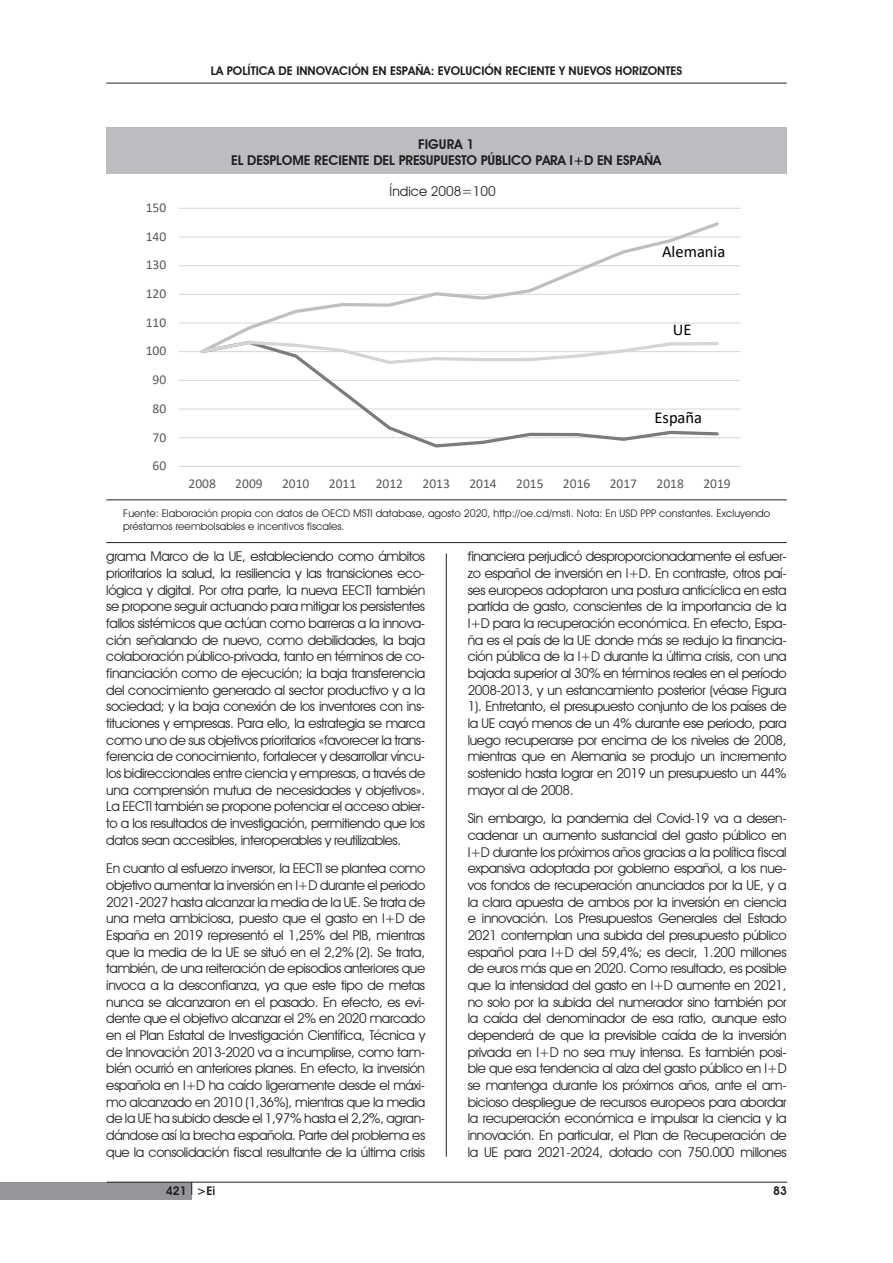
<style>
.page{position:relative;width:893px;height:1263px;background:#fff}
.page>*{position:absolute;margin:0;border:0;box-sizing:border-box;transform-origin:0 0}
.t1{font:16.5px "Times New Roman";color:#000}
.t2{font:16.5px "Calibri";color:#000}
.t3{font:15px "Times New Roman";color:#000}
.General{font:13.5px/16.6px "Avant Garde IT Cby BT";letter-spacing:-.03em;color:#231f20;text-align:justify}
.t4{font:13.5px "Calibri";color:#595959}
.t5{font:600 13.5px "Avant Garde IT Cby BT";letter-spacing:-.01em;color:#231f20}
.General-2{font:13.5px "Avant Garde IT Cby BT";color:#231f20}
.t6{font:600 12px "Avant Garde IT Cby BT";color:#231f20}
.Texto_debajo_de_tabl{font:10.5px/12.6px "Avant Garde IT Cby BT";color:#231f20}
</style>
<div class="page">
<div style="left:0;top:1182px;width:192px;height:17px;background:#939598"></div>
<svg style="left:191px;top:1183px;width:1px;height:12px"></svg>
<hr style="left:107px;top:1182px;width:680px;height:1px;background:#231f20">
<hr style="left:446px;top:553px;width:1px;height:604px;background:#231f20">
<hr style="left:106px;top:83px;width:681px;height:1px;background:#231f20">
<div style="left:106px;top:128px;width:680px;height:46px;background:#bcbdc0"></div>
<svg style="left:179px;top:208px;width:562px;height:259px"></svg>
<hr style="left:106px;top:500px;width:681px;height:1px;background:#231f20">
<hr style="left:106px;top:542px;width:681px;height:1px;background:#231f20">
<p class="t1" style="left:128px;top:49px;width:639px">UE cayó menos de un 4% durante ese periodo, para luego recuperarse por encima de los niveles</p>
<p class="t6" style="left:211px;top:64px;width:473px">LA POLÍTICA DE INNOVACIÓN EN ESPAÑA: EVOLUCIÓN RECIENTE Y NUEVOS HORIZONTES</p>
<p class="t5" style="left:418px;top:136px;width:57px">FIGURA 1</p>
<p class="t5" style="left:231px;top:152px;width:432px">EL DESPLOME RECIENTE DEL PRESUPUESTO PÚBLICO PARA I+D EN ESPAÑA</p>
<p class="t3" style="left:395px;top:153px;width:104px">Índice 2007=100</p>
<p class="t4" style="left:146px;top:198px;width:22px">150</p>
<p class="t4" style="left:146px;top:227px;width:22px">140</p>
<p class="t4" style="left:146px;top:256px;width:22px">130</p>
<p class="t4" style="left:146px;top:284px;width:22px">120</p>
<p class="t4" style="left:146px;top:313px;width:22px">110</p>
<p class="t4" style="left:146px;top:342px;width:22px">100</p>
<p class="t4" style="left:153px;top:370px;width:15px">90</p>
<p class="t4" style="left:153px;top:399px;width:15px">80</p>
<p class="t4" style="left:153px;top:428px;width:15px">70</p>
<p class="t4" style="left:153px;top:456px;width:15px">60</p>
<p class="General-2" style="left:390px;top:182px;width:108px">Índice 2008=100</p>
<p class="t2" style="left:662px;top:240px;width:65px">Alemania</p>
<p class="t2" style="left:673px;top:318px;width:20px">UE</p>
<p class="t2" style="left:654px;top:406px;width:49px">España</p>
<p class="t4" style="left:188px;top:474px;width:29px">2008</p>
<p class="t4" style="left:235px;top:474px;width:29px">2009</p>
<p class="t4" style="left:282px;top:474px;width:29px">2010</p>
<p class="t4" style="left:329px;top:474px;width:29px">2011</p>
<p class="t4" style="left:376px;top:474px;width:29px">2012</p>
<p class="t4" style="left:423px;top:474px;width:29px">2013</p>
<p class="t4" style="left:469px;top:474px;width:29px">2014</p>
<p class="t4" style="left:516px;top:474px;width:29px">2015</p>
<p class="t4" style="left:563px;top:474px;width:29px">2016</p>
<p class="t4" style="left:610px;top:474px;width:29px">2017</p>
<p class="t4" style="left:657px;top:474px;width:29px">2018</p>
<p class="t4" style="left:703px;top:474px;width:29px">2019</p>
<p class="Texto_debajo_de_tabl" style="left:123px;top:507px;width:648px">Fuente: Elaboración propia con datos de OECD MSTI database, agosto 2020, http://oe.cd/msti. Nota: En USD PPP constantes. Excluyendo préstamos reembolsables e incentivos fiscales.</p>
<p class="General" style="left:468px;top:548px;width:320px">financiera perjudicó desproporcionadamente el esfuer&shy;zo español de inversión en I+D. En contraste, otros paí&shy;ses europeos adoptaron una postura anticíclica en esta partida de gasto, conscientes de la importancia de la I+D para la recuperación económica. En efecto, Espa&shy;ña es el país de la UE donde más se redujo la financia&shy;ción pública de la I+D durante la última crisis, con una bajada superior al 30% en términos reales en el período 2008-2013, y un estancamiento posterior (véase Figura 1). Entretanto, el presupuesto conjunto de los países de la UE cayó menos de un 4% durante ese periodo, para luego recuperarse por encima de los niveles de 2008, mientras que en Alemania se produjo un incremento sostenido hasta lograr en 2019 un presupuesto un 44% mayor al de 2008.</p>
<p class="General" style="left:468px;top:810px;width:320px">Sin embargo, la pandemia del Covid-19 va a desen&shy;cadenar un aumento sustancial del gasto público en I+D durante los próximos años gracias a la política fiscal expansiva adoptada por gobierno español, a los nue&shy;vos fondos de recuperación anunciados por la UE, y a la clara apuesta de ambos por la inversión en ciencia e innovación. Los Presupuestos Generales del Estado 2021 contemplan una subida del presupuesto público español para I+D del 59,4%; es decir, 1.200 millones de euros más que en 2020. Como resultado, es posible que la intensidad del gasto en I+D aumente en 2021, no solo por la subida del numerador sino también por la caída del denominador de esa ratio, aunque esto dependerá de que la previsible caída de la inversión privada en I+D no sea muy intensa. Es también posi&shy;ble que esa tendencia al alza del gasto público en I+D se mantenga durante los próximos años, ante el am&shy;bicioso despliegue de recursos europeos para abordar la recuperación económica e impulsar la ciencia y la innovación. En particular, el Plan de Recuperación de la UE para 2021-2024, dotado con 750.000 millones</p>
<p class="General" style="left:106px;top:548px;width:320px">grama Marco de la UE, estableciendo como ámbitos prioritarios la salud, la resiliencia y las transiciones eco&shy;lógica y digital. Por otra parte, la nueva EECTI también se propone seguir actuando para mitigar los persistentes fallos sistémicos que actúan como barreras a la innova&shy;ción señalando de nuevo, como debilidades, la baja colaboración público-privada, tanto en términos de co&shy;financiación como de ejecución; la baja transferencia del conocimiento generado al sector productivo y a la sociedad; y la baja conexión de los inventores con ins&shy;tituciones y empresas. Para ello, la estrategia se marca como uno de sus objetivos prioritarios «favorecer la trans&shy;ferencia de conocimiento, fortalecer y desarrollar víncu&shy;los bidireccionales entre ciencia y empresas, a través de una comprensión mutua de necesidades y objetivos».<br>La EECTI también se propone potenciar el acceso abier&shy;to a los resultados de investigación, permitiendo que los datos sean accesibles, interoperables y reutilizables.</p>
<p class="General" style="left:106px;top:860px;width:320px">En cuanto al esfuerzo inversor, la EECTI se plantea como objetivo aumentar la inversión en I+D durante el periodo 2021-2027 hasta alcanzar la media de la UE. Se trata de una meta ambiciosa, puesto que el gasto en I+D de España en 2019 representó el 1,25% del PIB, mientras que la media de la UE se situó en el 2,2% (2). Se trata, también, de una reiteración de episodios anteriores que invoca a la desconfianza, ya que este tipo de metas nunca se alcanzaron en el pasado. En efecto, es evi&shy;dente que el objetivo alcanzar el 2% en 2020 marcado en el Plan Estatal de Investigación Científica, Técnica y de Innovación 2013-2020 va a incumplirse, como tam&shy;bién ocurrió en anteriores planes. En efecto, la inversión española en I+D ha caído ligeramente desde el máxi&shy;mo alcanzado en 2010 (1,36%), mientras que la media de la UE ha subido desde el 1,97% hasta el 2,2%, agran&shy;dándose así la brecha española. Parte del problema es que la consolidación fiscal resultante de la última crisis</p>
<p class="t3" style="left:128px;top:589px;width:624px"><sup>2</sup> Los datos de la UE se refieren a los 27 miembros actuales, excluyendo Reino Unido. Fuente: Eurostat.</p>
<p class="t3" style="left:758px;top:622px;width:9px">7</p>
<p class="t6" style="left:166px;top:1183px;width:51px">421 &gt;Ei</p>
<p class="t6" style="left:773px;top:1183px;width:15px">83</p>
</div>
